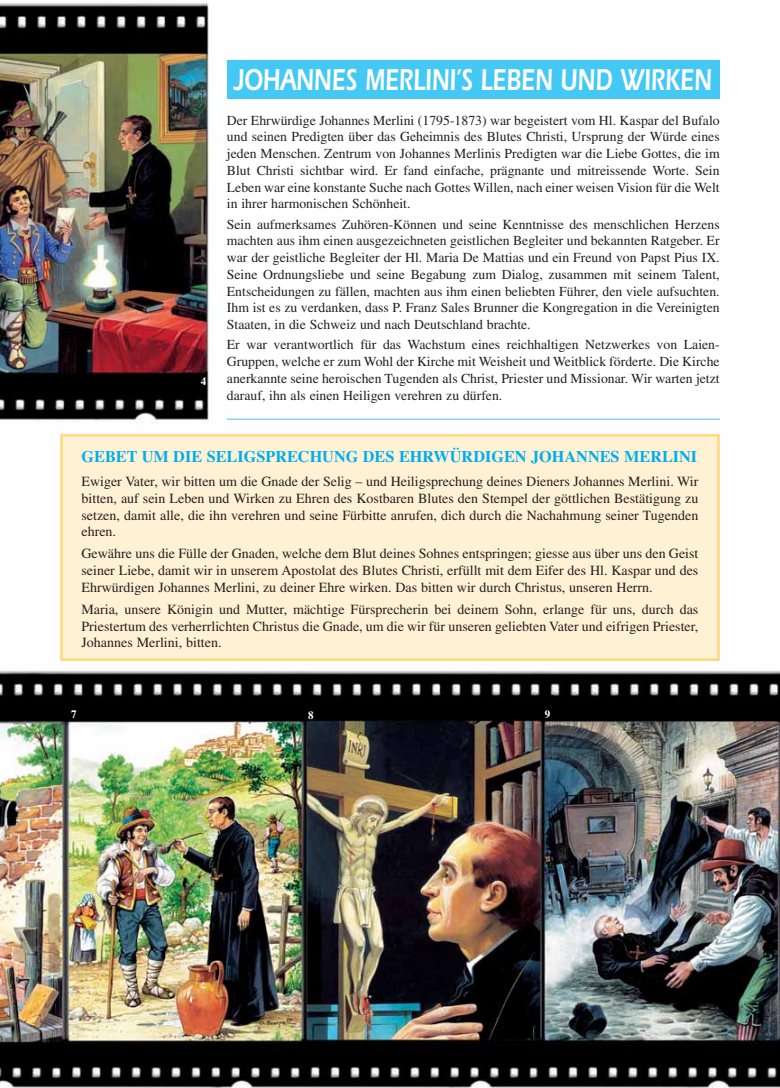
<style>
.page{position:relative;width:780px;height:1088px;background:#fff}
.page>*{position:absolute;margin:0;border:0;box-sizing:border-box;transform-origin:0 0}
.t1{font:600 31.25px "Itc Eras";color:#fff;scale:.72 1}
.t2{font:700 16.25px "Times";color:#00aeef}
.t3{font:14px/16.8px "Times";color:#231f20;text-align:justify}
.t4{font:13.75px/16.8px "Times";color:#231f20;text-align:justify}
.t5{font:700 11.25px "Times";color:#fff}
</style>
<div class="page">
<img style="left:0;top:2px;width:780px;height:1086px">
<div style="left:227px;top:115px;width:492px;height:294px;background:#fff"></div>
<hr style="left:227px;top:418px;width:492px;height:2px;background:#6dcff6">
<div style="left:227px;top:60px;width:492px;height:39px;background:#44c8f5"></div>
<div style="left:63px;top:437px;width:654px;height:221px;background:#fff1d4"></div>
<div style="left:60px;top:434px;width:659px;height:227px;border:2px solid #ffd87d"></div>
<p class="t5" style="left:201px;top:378px;width:7px">4</p>
<h1 class="t1" style="left:234px;top:69px;width:665px">JOHANNES MERLINI’S LEBEN UND WIRKEN</h1>
<p class="t4" style="left:227px;top:113px;width:494px">Der Ehrwürdige Johannes Merlini (1795-1873) war begeistert vom Hl. Kaspar del Bufalo und seinen Predigten über das Geheimnis des Blutes Christi, Ursprung der Würde eines jeden Menschen. Zentrum von Johannes Merlinis Predigten war die Liebe Gottes, die im Blut Christi sichtbar wird. Er fand einfache, prägnante und mitreissende Worte. Sein Leben war eine konstante Suche nach Gottes Willen, nach einer weisen Vision für die Welt in ihrer harmonischen Schönheit.</p>
<p class="t4" style="left:227px;top:217px;width:494px">Sein aufmerksames Zuhören-Können und seine Kenntnisse des menschlichen Herzens machten aus ihm einen ausgezeichneten geistlichen Begleiter und bekannten Ratgeber. Er war der geistliche Begleiter der Hl. Maria De Mattias und ein Freund von Papst Pius IX.<br>Seine Ordnungsliebe und seine Begabung zum Dialog, zusammen mit seinem Talent, Entscheidungen zu fällen, machten aus ihm einen beliebten Führer, den viele aufsuchten.<br>Ihm ist es zu verdanken, dass P. Franz Sales Brunner die Kongregation in die Vereinigten Staaten, in die Schweiz und nach Deutschland brachte.</p>
<p class="t4" style="left:227px;top:338px;width:494px">Er war verantwortlich für das Wachstum eines reichhaltigen Netzwerkes von Laien-Gruppen, welche er zum Wohl der Kirche mit Weisheit und Weitblick förderte. Die Kirche anerkannte seine heroischen Tugenden als Christ, Priester und Missionar. Wir warten jetzt darauf, ihn als einen Heiligen verehren zu dürfen.</p>
<p class="t2" style="left:81px;top:451px;width:617px">GEBET UM DIE SELIGSPRECHUNG DES EHRWÜRDIGEN JOHANNES MERLINI</p>
<p class="t3" style="left:81px;top:474px;width:618px">Ewiger Vater, wir bitten um die Gnade der Selig – und Heiligsprechung deines Dieners Johannes Merlini. Wir bitten, auf sein Leben und Wirken zu Ehren des Kostbaren Blutes den Stempel der göttlichen Bestätigung zu setzen, damit alle, die ihn verehren und seine Fürbitte anrufen, dich durch die Nachahmung seiner Tugenden ehren.</p>
<p class="t3" style="left:81px;top:547px;width:618px">Gewähre uns die Fülle der Gnaden, welche dem Blut deines Sohnes entspringen; giesse aus über uns den Geist seiner Liebe, damit wir in unserem Apostolat des Blutes Christi, erfüllt mit dem Eifer des Hl. Kaspar und des Ehrwürdigen Johannes Merlini, zu deiner Ehre wirken. Das bitten wir durch Christus, unseren Herrn.</p>
<p class="t3" style="left:81px;top:602px;width:618px">Maria, unsere Königin und Mutter, mächtige Fürsprecherin bei deinem Sohn, erlange für uns, durch das Priestertum des verherrlichten Christus die Gnade, um die wir für unseren geliebten Vater und eifrigen Priester, Johannes Merlini, bitten.</p>
<p class="t5" style="left:71px;top:710px;width:7px">7</p>
<p class="t5" style="left:308px;top:711px;width:7px">8</p>
<p class="t5" style="left:545px;top:710px;width:7px">9</p>
</div>
